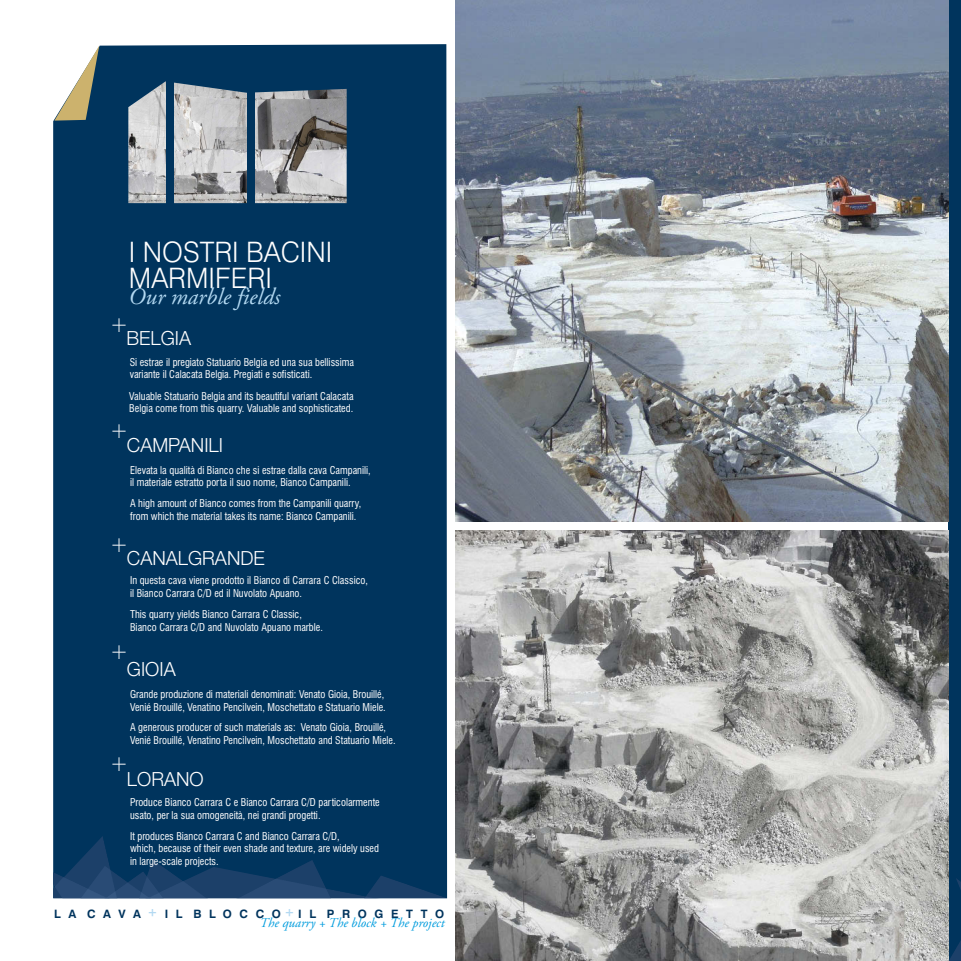
<style>
.page{position:relative;width:961px;height:961px;background:#fff}
.page>*{position:absolute;margin:0;border:0;box-sizing:border-box;transform-origin:0 0}
.t1{font:300 28.2px/25.7px "Swiss 721 BT";color:#fff}
.t2{font:italic 23.25px "Adobe Garamond Pro";color:#b3d9f2}
.t3{font:300 22.95px "Swiss 721 BT";color:#fff}
.t4{font:300 19.5px "Helvetica Neue";color:#fff}
.t5{font:15.3px "Arial";color:#b3d9f2}
.t6{font:italic 13.35px "Adobe Garamond Pro";color:#009cdd}
.t7{font:700 11.55px "Swiss 721 BT";letter-spacing:.66em;color:#00345d}
.t8{font:condensed 10.5px/12.6px "Swiss 721 BT";color:#fff}
</style>
<div class="page">
<div style="left:949px;top:0;width:12px;height:961px;background:#00345d"></div>
<img style="left:455px;top:530px;width:494px;height:431px">
<img style="left:455px;top:0;width:493px;height:522px">
<div style="left:53px;top:44px;width:394px;height:831px;background:#00345d"></div>
<img style="left:53px;top:836px;width:66px;height:31px">
<img style="left:53px;top:867px;width:22px;height:31px">
<img style="left:75px;top:866px;width:62px;height:32px">
<img style="left:137px;top:859px;width:82px;height:8px">
<img style="left:129px;top:867px;width:289px;height:31px">
<img style="left:94px;top:871px;width:75px;height:27px">
<img style="left:221px;top:860px;width:113px;height:38px">
<img style="left:359px;top:875px;width:88px;height:23px">
<svg style="left:54px;top:46px;width:45px;height:75px"></svg>
<img style="left:128px;top:81px;width:219px;height:122px">
<div style="left:167px;top:77px;width:7px;height:132px;background:#00345d"></div>
<div style="left:247px;top:82px;width:7px;height:127px;background:#00345d"></div>
<img style="left:949px;top:949px;width:7px;height:12px">
<img style="left:956px;top:878px;width:5px;height:83px">
<h1 class="t1" style="left:129px;top:242px;width:205px">I NOSTRI BACINI<br>MARMIFERI</h1>
<h2 class="t2" style="left:129px;top:287px;width:153px">Our marble fields</h2>
<h3 class="t3" style="left:110px;top:314px;width:20px">+</h3>
<h3 class="t4" style="left:127px;top:330px;width:66px">BELGIA</h3>
<p class="t8" style="left:130px;top:357px;width:226px">Si estrae il pregiato Statuario Belgia ed una sua bellissima variante il Calacata Belgia. Pregiati e sofisticati.</p>
<p class="t8" style="left:129px;top:391px;width:226px">Valuable Statuario Belgia and its beautiful variant Calacata<br>Belgia come from this quarry. Valuable and sophisticated.</p>
<h3 class="t3" style="left:110px;top:421px;width:20px">+</h3>
<h3 class="t4" style="left:127px;top:437px;width:98px">CAMPANILI</h3>
<p class="t8" style="left:130px;top:465px;width:242px">Elevata la qualità di Bianco che si estrae dalla cava Campanili, il materiale estratto porta il suo nome, Bianco Campanili.</p>
<p class="t8" style="left:130px;top:498px;width:233px">A high amount of Bianco comes from the Campanili quarry, from which the material takes its name: Bianco Campanili.</p>
<h3 class="t3" style="left:110px;top:534px;width:20px">+</h3>
<h3 class="t4" style="left:127px;top:550px;width:139px">CANALGRANDE</h3>
<p class="t8" style="left:130px;top:575px;width:239px">In questa cava viene prodotto il Bianco di Carrara C Classico, il Bianco Carrara C/D ed il Nuvolato Apuano.</p>
<p class="t8" style="left:130px;top:609px;width:194px">This quarry yields Bianco Carrara C Classic,<br>Bianco Carrara C/D and Nuvolato Apuano marble.</p>
<h3 class="t3" style="left:110px;top:642px;width:20px">+</h3>
<h3 class="t4" style="left:127px;top:661px;width:50px">GIOIA</h3>
<p class="t8" style="left:130px;top:689px;width:257px">Grande produzione di materiali denominati: Venato Gioia, Brouillé,<br>Venié Brouillé, Venatino Pencilvein, Moschettato e Statuario Miele.</p>
<p class="t8" style="left:130px;top:722px;width:267px">A generous producer of such materials as: Venato Gioia, Brouillé,<br>Venié Brouillé, Venatino Pencilvein, Moschettato and Statuario Miele.</p>
<h3 class="t3" style="left:110px;top:753px;width:20px">+</h3>
<h3 class="t4" style="left:127px;top:771px;width:78px">LORANO</h3>
<p class="t8" style="left:130px;top:797px;width:251px">Produce Bianco Carrara C e Bianco Carrara C/D particolarmente usato, per la sua omogeneità, nei grandi progetti.</p>
<p class="t8" style="left:130px;top:830px;width:250px">It produces Bianco Carrara C and Bianco Carrara C/D,<br>which, because of their even shade and texture, are widely used in large-scale projects.</p>
<h3 class="t5" style="left:148px;top:907px;width:10px">+</h3>
<h3 class="t5" style="left:285px;top:907px;width:10px">+</h3>
<p class="t7" style="left:54px;top:909px;width:88px">LA CAVA</p>
<p class="t7" style="left:165px;top:909px;width:118px">IL BLOCCO</p>
<p class="t7" style="left:298px;top:909px;width:148px">IL PROGETTO</p>
<p class="t6" style="left:260px;top:917px;width:186px">The quarry + The block + The project</p>
</div>
